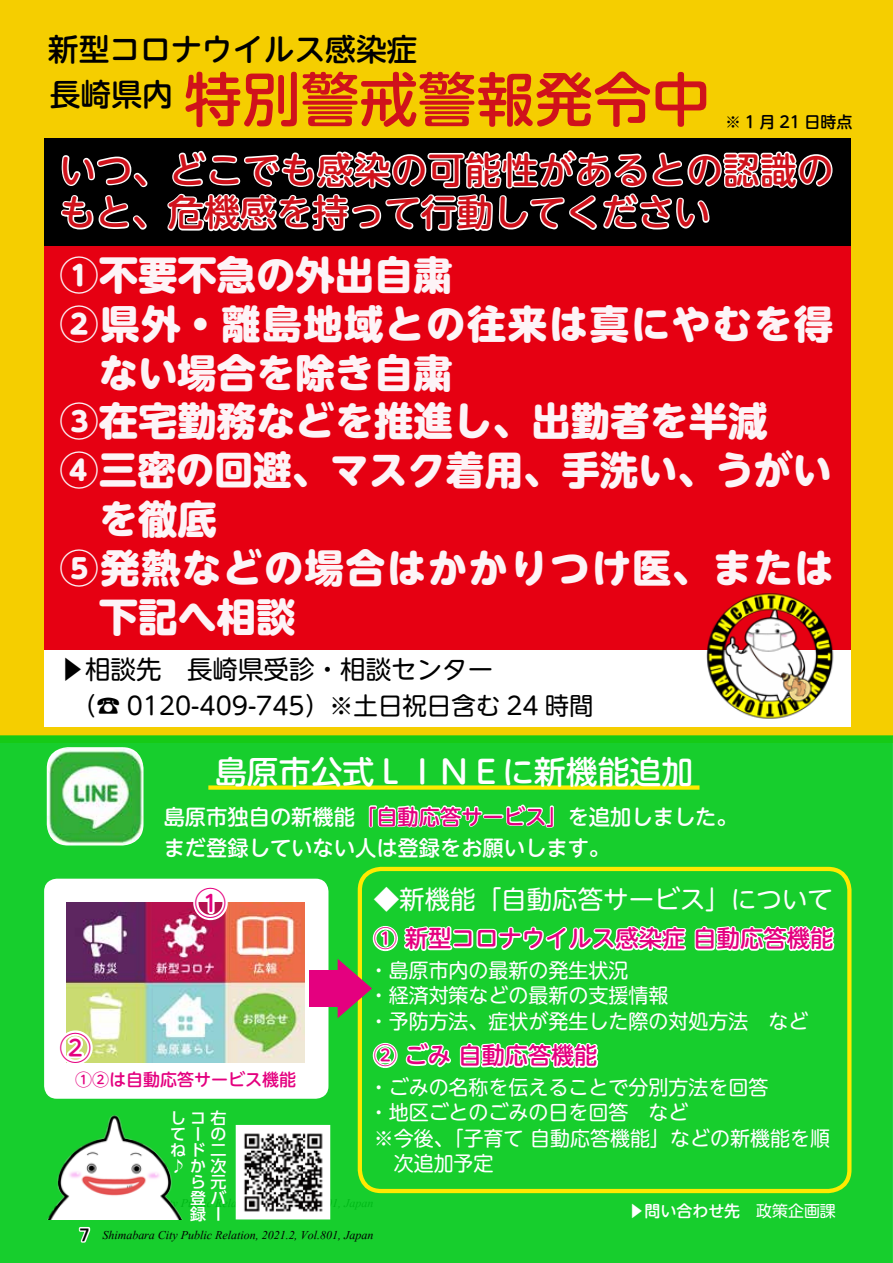
<style>
.page{position:relative;width:893px;height:1263px;background:#fff}
.page>*{position:absolute;margin:0;border:0;box-sizing:border-box;transform-origin:0 0}
.t1{font:500 58.5px "UD Shin M Go Pro";color:#d0121b}
.t2{font:800 39.3px/48.9px "UD Shin M Go Pro";color:#fdf4f7}
.t3{font:500 36.15px/42.5px "UD Shin M Go Pro";letter-spacing:.02em;color:#d0121b}
.t4{font:500 31.95px "UD Shin M Go Pro";color:#fff}
.t5{font:500 31.95px "UD Shin M Go Pro";color:#e4007f}
.t6{font:500 30.9px "UD Shin M Go Pro";color:#000}
.t7{font:25.5px "UD Shin M Go Pro";color:#fff}
.t8{font:25.5px "UD Shin M Go Pro";color:#000}
.t9{font:24.45px "UD Shin M Go Pro";color:#000}
.t10{font:500 23.4px "UD Shin M Go Pro";color:#e4007f}
.t11{font:500 21.3px/32px "UD Shin M Go Pro";color:#fff}
.t12{font:20.25px/25.5px "UD Shin M Go Pro";color:#fff}
.t13{font:500 16.95px "UD Shin M Go Pro";color:#e4007f}
.t14{font:500 15.9px "UD Shin Go Pro";color:#fff}
.t15{font:500 15.9px "UD Shin M Go Pro";color:#000}
.t16{font:500 15.9px "UD Shin M Go Pro";color:#fff}
.t17{font:15.9px "UD Shin M Go Pro";color:#fff}
.t18{font:15.9px "HGS Gothic E";color:#000}
.t19{font:14.85px "Vijaya";color:#000}
.s1{color:#e4007f}
</style>
<div class="page">
<div style="left:0;top:0;width:893px;height:742px;background:#f5ce00"></div>
<div style="left:45px;top:138px;width:806px;height:589px;background:#fff"></div>
<div style="left:45px;top:138px;width:806px;height:117px;background:#000"></div>
<div style="left:45px;top:246px;width:806px;height:404px;background:#e60012"></div>
<div style="left:0;top:736px;width:893px;height:527px;background:#17ce2d"></div>
<div style="left:44px;top:879px;width:284px;height:220px;background:#fff;border-radius:13px"></div>
<img style="left:238px;top:1127px;width:90px;height:90px">
<img style="left:47px;top:747px;width:97px;height:98px">
<div style="left:358px;top:867px;width:493px;height:326px;border:4px solid #ffea00;border-radius:21px"></div>
<img style="left:67px;top:902px;width:237px;height:160px">
<img style="left:33px;top:1115px;width:162px;height:104px">
<div style="left:208px;top:785px;width:491px;height:5px;background:#ffea00"></div>
<svg style="left:191px;top:902px;width:39px;height:20px"></svg>
<svg style="left:66px;top:1028px;width:29px;height:35px"></svg>
<div style="left:309px;top:970px;width:38px;height:37px;background:#e4007f"></div>
<svg style="left:338px;top:787px;width:499px;height:288px;background:#34d140"></svg>
<svg style="left:77px;top:1225px;width:15px;height:19px"></svg>
<svg style="left:61px;top:155px;width:87px;height:75px"></svg>
<svg style="left:167px;top:150px;width:666px;height:82px"></svg>
<img style="left:706px;top:593px;width:128px;height:126px">
<h3 class="t6" style="left:48px;top:24px;width:371px">新型コロナウイルス感染症</h3>
<h3 class="t6" style="left:50px;top:69px;width:125px">長崎県内</h3>
<h1 class="t1" style="left:184px;top:52px;width:528px">特別警戒警報発令中</h1>
<p class="t15" style="left:725px;top:109px;width:129px">※ 1 月 21 日時点</p>
<h3 class="t3" style="left:60px;top:147px;width:776px">いつ、どこでも感染の可能性があるとの認識のもと、危機感を持って行動してください</h3>
<h2 class="t2" style="left:60px;top:248px;width:776px">①不要不急の外出自粛<br>②県外・離島地域との往来は真にやむを得　ない場合を除き自粛<br>③在宅勤務などを推進し、出勤者を半減<br>④三密の回避、マスク着用、手洗い、うがい　を徹底<br>⑤発熱などの場合はかかりつけ医、または　下記へ相談</h2>
<p class="t8" style="left:187px;top:649px;width:308px">長崎県受診・相談センター</p>
<p class="t8" style="left:60px;top:649px;width:104px">▶相談先</p>
<p class="t9" style="left:60px;top:685px;width:536px">　（☎ 0120-409-745）※土日祝日含む 24 時間</p>
<h3 class="t4" style="left:215px;top:746px;width:480px">島原市公式ＬＩＮＥに新機能追加</h3>
<p class="t11" style="left:164px;top:799px;width:576px">島原市独自の新機能<span class="s1">「自動応答サービス」</span>を追加しました。まだ登録していない人は登録をお願いします。</p>
<p class="t7" style="left:374px;top:879px;width:461px">◆新機能「自動応答サービス」について</p>
<p class="t10" style="left:374px;top:919px;width:461px">① 新型コロナウイルス感染症自動応答機能</p>
<p class="t12" style="left:369px;top:956px;width:441px">・島原市内の最新の発生状況<br>・経済対策などの最新の支援情報<br>・予防方法、症状が発生した際の対処方法　など</p>
<p class="t10" style="left:374px;top:1036px;width:225px">② ごみ自動応答機能</p>
<p class="t12" style="left:369px;top:1073px;width:463px">・ごみの名称を伝えることで分別方法を回答<br>・地区ごとのごみの日を回答　など<br>※今後、「子育て自動応答機能」などの新機能を順　次追加予定</p>
<p class="t17" style="left:756px;top:1198px;width:81px">政策企画課</p>
<h3 class="t5" style="left:195px;top:877px;width:33px">1</h3>
<h3 class="t5" style="left:60px;top:1022px;width:33px">2</h3>
<p class="t13" style="left:75px;top:1066px;width:223px">①②は自動応答サービス機能</p>
<p class="t14" style="left:170px;top:1105px;width:57px">しコ右</p>
<p class="t14" style="left:170px;top:1121px;width:31px">てー</p>
<p class="t14" style="left:170px;top:1137px;width:57px">ねド二</p>
<p class="t14" style="left:190px;top:1153px;width:37px">か次</p>
<p class="t14" style="left:190px;top:1169px;width:37px">ら元</p>
<p class="t14" style="left:190px;top:1185px;width:38px">登バ</p>
<p class="t14" style="left:190px;top:1201px;width:31px">録ー</p>
<p class="t14" style="left:210px;top:1121px;width:16px">の</p>
<p class="t14" style="left:170px;top:1153px;width:14px">♪</p>
<p class="t16" style="left:629px;top:1198px;width:113px">▶問い合わせ先</p>
<p class="t18" style="left:77px;top:1227px;width:17px">７</p>
<p class="t19" style="left:102px;top:1223px;width:273px">Shimabara City Public Relation, 2021.2, Vol.801, Japan</p>
</div>
